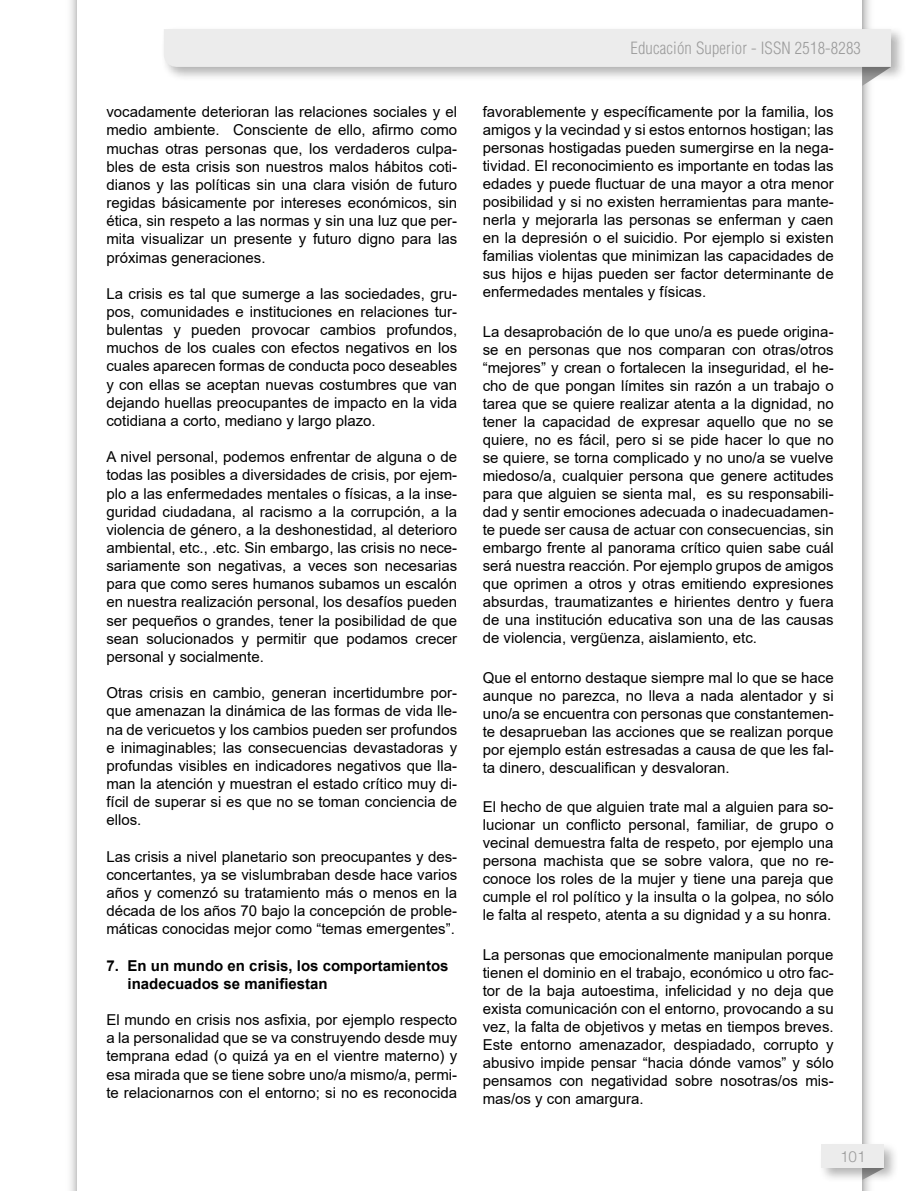
<style>
.page{position:relative;width:906px;height:1191px;background:#fff}
.page>*{position:absolute;margin:0;border:0;box-sizing:border-box;transform-origin:0 0}
.t1{font:300 condensed 16.5px "Helvetica LT Std";letter-spacing:.01em;color:#9c9c9c}
.t2{font:300 15.3px "Helvetica LT Std";color:#9c9c9c}
.t3{font:15px/18px "Arial";color:#000;text-align:justify}
.t4{font:700 15px/18.1px "Arial";color:#000}
</style>
<div class="page">
<svg style="left:862px;top:0;width:8px;height:1191px;background:#d5d5d5"></svg>
<svg style="left:70px;top:0;width:7px;height:1191px"></svg>
<div style="left:161px;top:26px;width:745px;height:56px;background:#000;opacity:.3"></div>
<svg style="left:164px;top:29px;width:727px;height:57px"></svg>
<div style="left:818px;top:1141px;width:81px;height:42px;background:#000;opacity:.3"></div>
<div style="left:821px;top:1144px;width:63px;height:24px;background:#ececec"></div>
<p class="t3" style="left:106px;top:103px;width:352px">vocadamente deterioran las relaciones sociales y el medio ambiente. Consciente de ello, afirmo como muchas otras personas que, los verdaderos culpa&shy;bles de esta crisis son nuestros malos hábitos coti&shy;dianos y las políticas sin una clara visión de futuro regidas básicamente por intereses económicos, sin ética, sin respeto a las normas y sin una luz que per&shy;mita visualizar un presente y futuro digno para las próximas generaciones.</p>
<p class="t3" style="left:106px;top:284px;width:352px">La crisis es tal que sumerge a las sociedades, gru&shy;pos, comunidades e instituciones en relaciones tur&shy;bulentas y pueden provocar cambios profundos, muchos de los cuales con efectos negativos en los cuales aparecen formas de conducta poco deseables y con ellas se aceptan nuevas costumbres que van dejando huellas preocupantes de impacto en la vida cotidiana a corto, mediano y largo plazo.</p>
<p class="t3" style="left:106px;top:448px;width:352px">A nivel personal, podemos enfrentar de alguna o de todas las posibles a diversidades de crisis, por ejem&shy;plo a las enfermedades mentales o físicas, a la inse&shy;guridad ciudadana, al racismo a la corrupción, a la violencia de género, a la deshonestidad, al deterioro ambiental, etc., .etc. Sin embargo, las crisis no nece&shy;sariamente son negativas, a veces son necesarias para que como seres humanos subamos un escalón en nuestra realización personal, los desafíos pueden ser pequeños o grandes, tener la posibilidad de que sean solucionados y permitir que podamos crecer personal y socialmente.</p>
<p class="t3" style="left:106px;top:684px;width:352px">Otras crisis en cambio, generan incertidumbre por&shy;que amenazan la dinámica de las formas de vida lle&shy;na de vericuetos y los cambios pueden ser profundos e inimaginables; las consecuencias devastadoras y profundas visibles en indicadores negativos que lla&shy;man la atención y muestran el estado crítico muy di&shy;fícil de superar si es que no se toman conciencia de ellos.</p>
<p class="t3" style="left:106px;top:847px;width:352px">Las crisis a nivel planetario son preocupantes y des&shy;concertantes, ya se vislumbraban desde hace varios años y comenzó su tratamiento más o menos en la década de los años 70 bajo la concepción de proble&shy;máticas conocidas mejor como “temas emergentes”.</p>
<p class="t4" style="left:128px;top:956px;width:322px;text-indent:-21px">7. En un mundo en crisis, los comportamientos inadecuados se manifiestan</p>
<p class="t3" style="left:106px;top:1010px;width:352px">El mundo en crisis nos asfixia, por ejemplo respecto a la personalidad que se va construyendo desde muy temprana edad (o quizá ya en el vientre materno) y esa mirada que se tiene sobre uno/a mismo/a, permi&shy;te relacionarnos con el entorno; si no es reconocida</p>
<p class="t1" style="left:630px;top:38px;width:232px">Educación Superior - ISSN 2518-8283</p>
<p class="t3" style="left:483px;top:103px;width:352px">favorablemente y específicamente por la familia, los amigos y la vecindad y si estos entornos hostigan; las personas hostigadas pueden sumergirse en la nega&shy;tividad. El reconocimiento es importante en todas las edades y puede fluctuar de una mayor a otra menor posibilidad y si no existen herramientas para mante&shy;nerla y mejorarla las personas se enferman y caen en la depresión o el suicidio. Por ejemplo si existen familias violentas que minimizan las capacidades de sus hijos e hijas pueden ser factor determinante de enfermedades mentales y físicas.</p>
<p class="t3" style="left:483px;top:322px;width:352px">La desaprobación de lo que uno/a es puede origina&shy;se en personas que nos comparan con otras/otros “mejores” y crean o fortalecen la inseguridad, el he&shy;cho de que pongan límites sin razón a un trabajo o tarea que se quiere realizar atenta a la dignidad, no tener la capacidad de expresar aquello que no se quiere, no es fácil, pero si se pide hacer lo que no se quiere, se torna complicado y no uno/a se vuelve miedoso/a, cualquier persona que genere actitudes para que alguien se sienta mal, es su responsabili&shy;dad y sentir emociones adecuada o inadecuadamen&shy;te puede ser causa de actuar con consecuencias, sin embargo frente al panorama crítico quien sabe cuál será nuestra reacción. Por ejemplo grupos de amigos que oprimen a otros y otras emitiendo expresiones absurdas, traumatizantes e hirientes dentro y fuera de una institución educativa son una de las causas de violencia, vergüenza, aislamiento, etc.</p>
<p class="t3" style="left:483px;top:668px;width:352px">Que el entorno destaque siempre mal lo que se hace aunque no parezca, no lleva a nada alentador y si uno/a se encuentra con personas que constantemen&shy;te desaprueban las acciones que se realizan porque por ejemplo están estresadas a causa de que les fal&shy;ta dinero, descualifican y desvaloran.</p>
<p class="t3" style="left:483px;top:798px;width:352px">El hecho de que alguien trate mal a alguien para so&shy;lucionar un conflicto personal, familiar, de grupo o vecinal demuestra falta de respeto, por ejemplo una persona machista que se sobre valora, que no re&shy;conoce los roles de la mujer y tiene una pareja que cumple el rol político y la insulta o la golpea, no sólo le falta al respeto, atenta a su dignidad y a su honra.</p>
<p class="t3" style="left:483px;top:945px;width:352px">La personas que emocionalmente manipulan porque tienen el dominio en el trabajo, económico u otro fac&shy;tor de la baja autoestima, infelicidad y no deja que exista comunicación con el entorno, provocando a su vez, la falta de objetivos y metas en tiempos breves.<br>Este entorno amenazador, despiadado, corrupto y abusivo impide pensar “hacia dónde vamos” y sólo pensamos con negatividad sobre nosotras/os mis&shy;mas/os y con amargura.</p>
<p class="t2" style="left:840px;top:1147px;width:27px">101</p>
</div>
